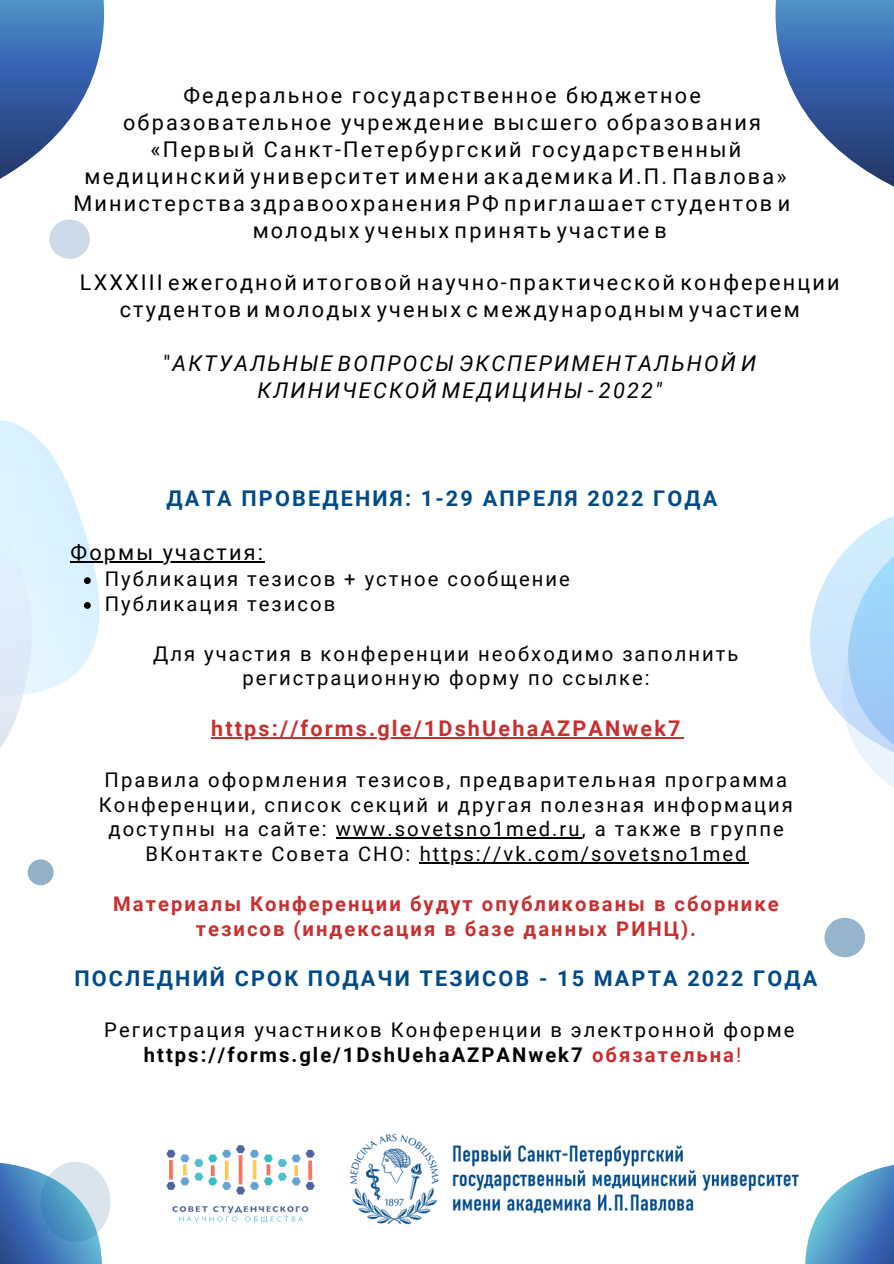
<style>
.page{position:relative;width:894px;height:1264px;background:#fff}
.page>*{position:absolute;margin:0;border:0;box-sizing:border-box;transform-origin:0 0}
.t1{font:21.6px/27px "Roboto";letter-spacing:.1em;color:#000;text-align:center}
.t2{font:700 21.6px "Roboto";letter-spacing:.1em;color:#004b87}
.t3{font:italic 21.6px/27px "Roboto";letter-spacing:.1em;color:#000;text-align:center}
.t4{font:700 21.6px "Roboto";letter-spacing:.1em;color:#c82f2f}
.t5{font:20.25px/24.8px "Roboto";letter-spacing:.1em;color:#000;text-align:center}
.t6{font:700 20.25px/24.8px "Roboto";letter-spacing:.1em;color:#c82f2f;text-align:center}
.s1{font-style:normal}
.s2{font-weight:700}
.s3{font-weight:700;color:#c82f2f}
.s4{color:#c82f2f}
</style>
<div class="page">
<svg style="left:0;top:0;width:104px;height:179px"></svg>
<svg style="left:0;top:1162px;width:103px;height:101px;background:#5484be"></svg>
<svg style="left:775px;top:0;width:118px;height:186px"></svg>
<svg style="left:836px;top:1165px;width:57px;height:98px;background:#5b91c6"></svg>
<svg style="left:41px;top:1161px;width:69px;height:80px;background:#91bdd7"></svg>
<div style="left:824px;top:917px;width:40px;height:40px;background:#95b4cd;border-radius:50%"></div>
<div style="left:49px;top:219px;width:41px;height:40px;background:#cbdae6;border-radius:50%"></div>
<div style="left:28px;top:859px;width:26px;height:26px;background:#92b2cb;border-radius:50%"></div>
<svg style="left:810px;top:516px;width:83px;height:271px"></svg>
<svg style="left:0;top:420px;width:103px;height:329px"></svg>
<hr style="left:70px;top:561px;width:195px;height:1px;background:#000">
<hr style="left:211px;top:737px;width:472px;height:1px;background:#c82f2f">
<hr style="left:335px;top:837px;width:246px;height:1px;background:#000">
<hr style="left:419px;top:862px;width:329px;height:1px;background:#000">
<img style="left:350px;top:1133px;width:486px;height:130px">
<img style="left:166px;top:1145px;width:149px;height:78px">
<p class="t1" style="left:183px;top:82px;width:518px">Федеральное государственное бюджетное</p>
<p class="t1" style="left:123px;top:109px;width:639px">образовательное учреждение высшего образования</p>
<p class="t1" style="left:150px;top:136px;width:592px">«Первый Санкт-Петербургский государственный</p>
<p class="t1" style="left:84px;top:163px;width:703px">медицинский университет имени академика И.П. Павлова»</p>
<p class="t1" style="left:73px;top:190px;width:718px">Министерства здравоохранения РФ приглашает студентов и</p>
<p class="t1" style="left:253px;top:217px;width:415px">молодых ученых принять участие в</p>
<p class="t1" style="left:80px;top:269px;width:760px">LXXXIII ежегодной итоговой научно-практической конференции студентов и молодых ученых с международным участием</p>
<p class="t3" style="left:163px;top:350px;width:594px"><span class="s1">"</span>АКТУАЛЬНЫЕ ВОПРОСЫ ЭКСПЕРИМЕНТАЛЬНОЙ И<br>КЛИНИЧЕСКОЙ МЕДИЦИНЫ - 2022"</p>
<p class="t2" style="left:167px;top:486px;width:552px">ДАТА ПРОВЕДЕНИЯ: 1-29 АПРЕЛЯ 2022 ГОДА</p>
<p class="t1" style="left:70px;top:539px;width:194px">Формы участия:</p>
<p class="t5" style="left:105px;top:567px;width:466px">Публикация тезисов + устное сообщение</p>
<p class="t5" style="left:105px;top:592px;width:232px">Публикация тезисов</p>
<p class="t5" style="left:153px;top:641px;width:586px">Для участия в конференции необходимо заполнить регистрационную форму по ссылке:</p>
<p class="t4" style="left:211px;top:716px;width:470px">https://forms.gle/1DshUehaAZPANwek7</p>
<p class="t5" style="left:99px;top:767px;width:695px">Правила оформления тезисов, предварительная программа Конференции, список секций и другая полезная информация доступны на сайте: www.sovetsno1med.ru, а также в группе ВКонтакте Совета СНО: https://vk.com/sovetsno1med</p>
<p class="t6" style="left:113px;top:891px;width:666px">Материалы Конференции будут опубликованы в сборнике тезисов (индексация в базе данных РИНЦ).</p>
<p class="t2" style="left:74px;top:966px;width:744px">ПОСЛЕДНИЙ СРОК ПОДАЧИ ТЕЗИСОВ - 15 МАРТА 2022 ГОДА</p>
<p class="t5" style="left:144px;top:1017px;width:652px;text-align:left;text-indent:-40px">Регистрация участников Конференции в электронной форме <span class="s2">https://forms.gle/1DshUehaAZPANwek7</span> <span class="s3">обязательна</span><span class="s4">!</span></p>
</div>
